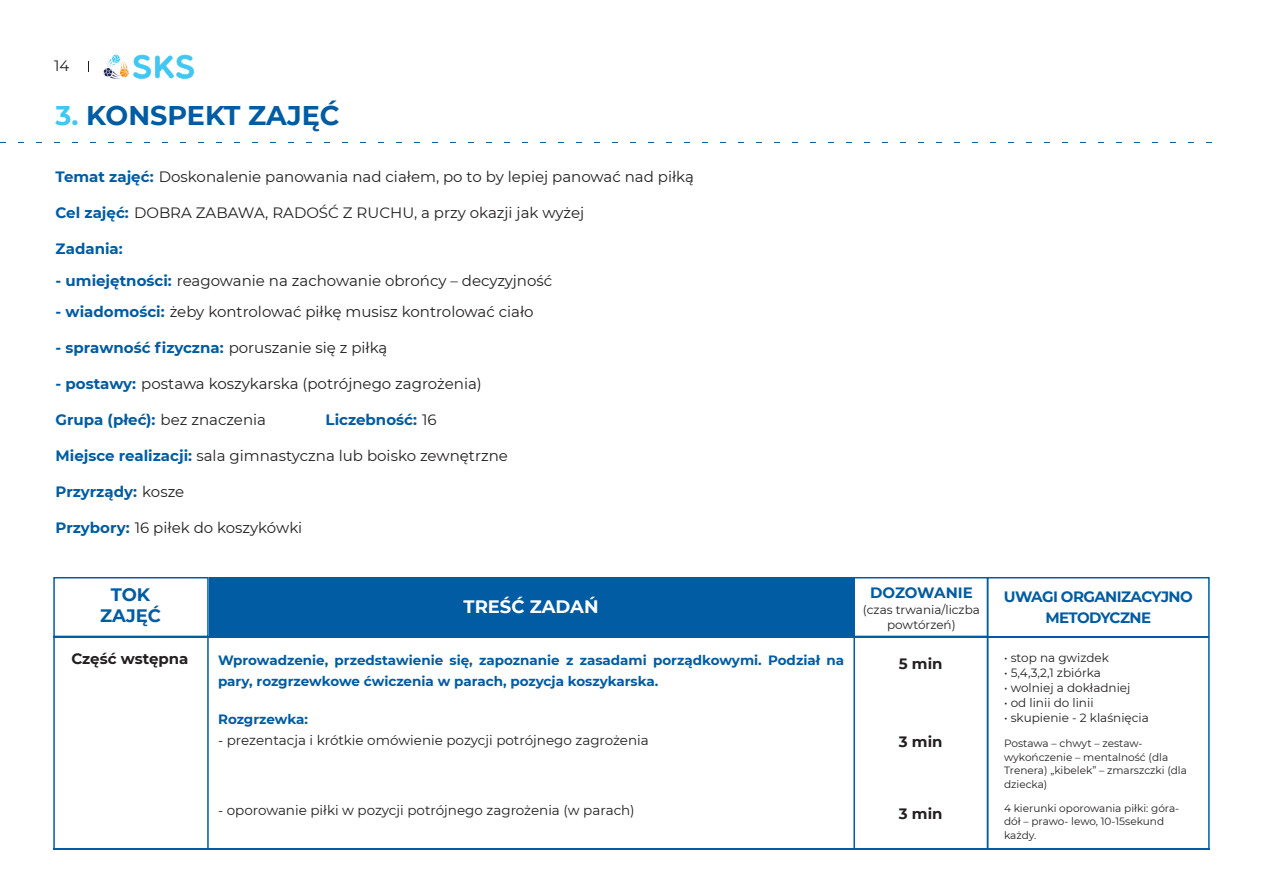
<style>
.page{position:relative;width:1263px;height:893px;background:#fff}
.page>*{position:absolute;margin:0;border:0;box-sizing:border-box;transform-origin:0 0}
.t1{font:700 27px "Montserrat";color:#015ca3}
.t2{font:700 18px "Montserrat";color:#fff}
.t3{font:700 18px/21px "Montserrat";color:#015ca3;text-align:center}
.t4{font:15px "Montserrat";color:#231f20}
.t5{font:700 15px "Montserrat";letter-spacing:-.005em;color:#015ca3}
.t6{font:700 15px/21px "Montserrat";letter-spacing:-.04em;color:#015ca3;text-align:center}
.t7{font:700 15px "Montserrat";color:#231f20}
.t8{font:700 13.5px/21px "Montserrat";color:#015ca3}
.t9{font:13.5px "Montserrat";color:#231f20}
.t10{font:12px/15px "Montserrat";color:#231f20;text-align:center}
.t11{font:10.5px/13.5px "Montserrat";color:#231f20}
.s1{color:#40c7f4}
.s2{font-weight:700;color:#015ca3}
.s3{font-weight:400;color:#231f20}
</style>
<div class="page">
<svg style="left:103px;top:54px;width:91px;height:25px"></svg>
<svg style="left:0;top:142px;width:1212px;height:1px"></svg>
<svg style="left:989px;top:577px;width:221px;height:273px"></svg>
<svg style="left:53px;top:577px;width:156px;height:273px"></svg>
<div style="left:209px;top:577px;width:644px;height:60px;background:#015ca3"></div>
<svg style="left:853px;top:577px;width:136px;height:273px"></svg>
<hr style="left:53px;top:848px;width:1157px;height:1px;background:#015ca3">
<hr style="left:54px;top:636px;width:1155px;height:1px;background:#015ca3">
<p class="t4" style="left:54px;top:55px;width:17px">14</p>
<p class="t1" style="left:56px;top:96px;width:286px"><span class="s1">3.</span> KONSPEKT ZAJĘĆ</p>
<p class="t4" style="left:56px;top:167px;width:640px"><span class="s2">Temat zajęć:</span> Doskonalenie panowania nad ciałem, po to by lepiej panować nad piłką</p>
<p class="t4" style="left:56px;top:203px;width:530px"><span class="s2">Cel zajęć:</span> DOBRA ZABAWA, RADOŚĆ Z RUCHU, a przy okazji jak wyżej</p>
<p class="t5" style="left:56px;top:238px;width:69px">Zadania:</p>
<p class="t4" style="left:56px;top:270px;width:498px"><span class="s2">- umiejętności:</span> reagowanie na zachowanie obrońcy – decyzyjność</p>
<p class="t4" style="left:56px;top:302px;width:480px"><span class="s2">- wiadomości:</span> żeby kontrolować piłkę musisz kontrolować ciało</p>
<p class="t5" style="left:56px;top:337px;width:333px">- sprawność fizyczna: <span class="s3">poruszanie się z piłką</span></p>
<p class="t4" style="left:56px;top:374px;width:428px"><span class="s2">- postawy:</span> postawa koszykarska (potrójnego zagrożenia)</p>
<p class="t5" style="left:56px;top:409px;width:212px">Grupa (płeć): <span class="s3">bez znaczenia</span></p>
<p class="t5" style="left:326px;top:409px;width:113px">Liczebność: <span class="s3">16</span></p>
<p class="t4" style="left:56px;top:446px;width:454px"><span class="s2">Miejsce realizacji:</span> sala gimnastyczna lub boisko zewnętrzne</p>
<p class="t5" style="left:56px;top:481px;width:130px">Przyrządy: <span class="s3">kosze</span></p>
<p class="t4" style="left:56px;top:518px;width:248px"><span class="s2">Przybory:</span> 16 piłek do koszykówki</p>
<p class="t5" style="left:870px;top:581px;width:104px">DOZOWANIE</p>
<p class="t10" style="left:863px;top:602px;width:119px">(czas trwania/liczba powtórzeń)</p>
<p class="t3" style="left:100px;top:583px;width:63px">TOK<br>ZAJĘĆ</p>
<p class="t2" style="left:464px;top:593px;width:137px">TREŚĆ ZADAŃ</p>
<p class="t7" style="left:71px;top:648px;width:118px">Część wstępna</p>
<p class="t7" style="left:899px;top:653px;width:45px">5 min</p>
<p class="t8" style="left:218px;top:649px;width:627px">Wprowadzenie, przedstawienie się, zapoznanie z zasadami porządkowymi. Podział na pary, rozgrzewkowe ćwiczenia w parach, pozycja koszykarska.</p>
<p class="t8" style="left:218px;top:708px;width:92px">Rozgrzewka:</p>
<p class="t9" style="left:218px;top:730px;width:432px">- prezentacja i krótkie omówienie pozycji potrójnego zagrożenia</p>
<p class="t7" style="left:899px;top:731px;width:45px">3 min</p>
<p class="t9" style="left:218px;top:801px;width:418px">- oporowanie piłki w pozycji potrójnego zagrożenia (w parach)</p>
<p class="t7" style="left:899px;top:803px;width:45px">3 min</p>
<p class="t6" style="left:1004px;top:585px;width:190px">UWAGI ORGANIZACYJNO<br>METODYCZNE</p>
<p class="t10" style="left:1004px;top:649px;width:106px">• stop na gwizdek</p>
<p class="t10" style="left:1004px;top:664px;width:98px">• 5,4,3,2,1 zbiórka</p>
<p class="t10" style="left:1004px;top:679px;width:128px">• wolniej a dokładniej</p>
<p class="t10" style="left:1004px;top:694px;width:91px">• od linii do linii</p>
<p class="t10" style="left:1004px;top:709px;width:146px">• skupienie - 2 klaśnięcia</p>
<p class="t11" style="left:1004px;top:736px;width:184px">Postawa – chwyt – zestaw&shy;wykończenie – mentalność (dla<br>Trenera) „kibelek” – zmarszczki (dla dziecka)</p>
<p class="t11" style="left:1004px;top:801px;width:177px">4 kierunki oporowania piłki: góra&shy;dół – prawo- lewo, 10-15sekund każdy.</p>
</div>
